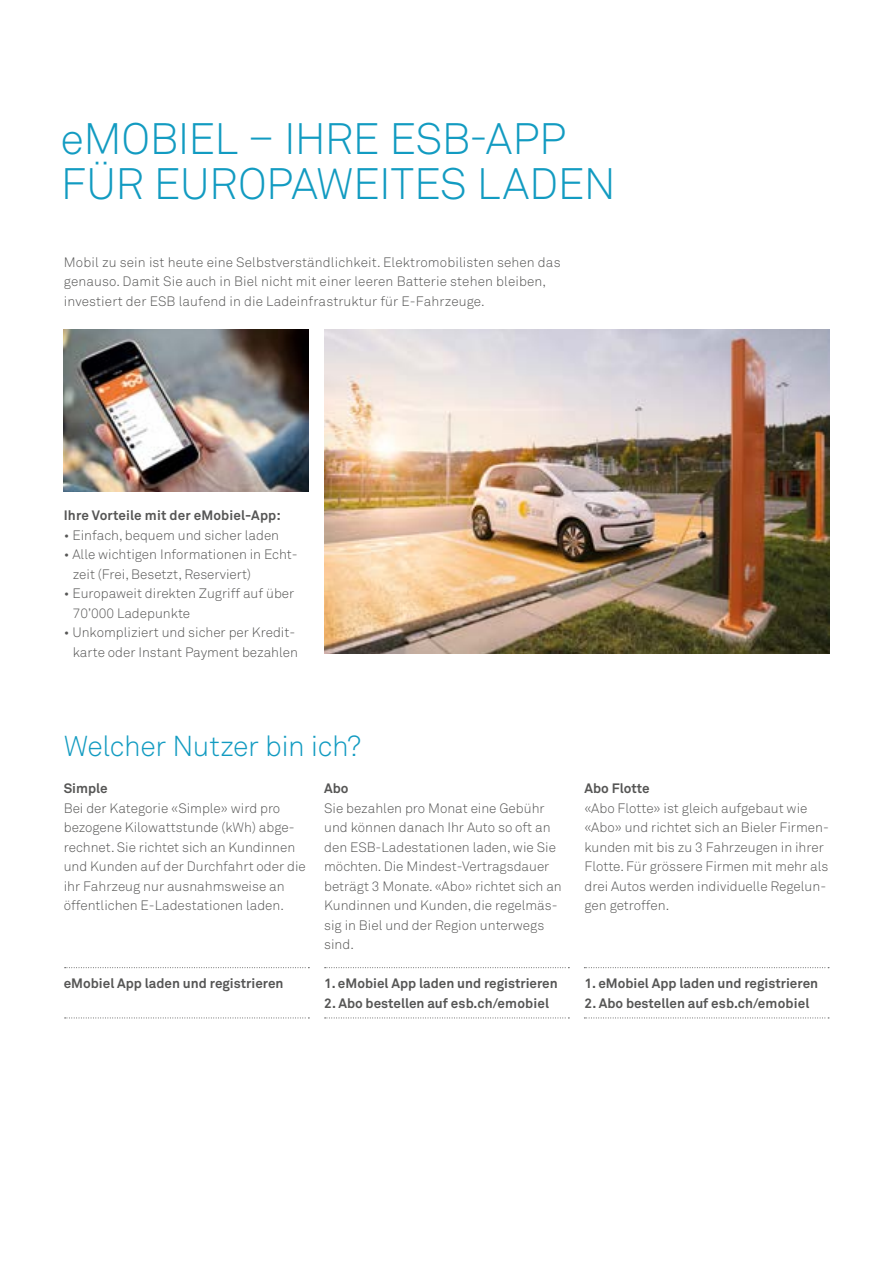
<style>
.page{position:relative;width:893px;height:1263px;background:#fff}
.page>*{position:absolute;margin:0;border:0;box-sizing:border-box;transform-origin:0 0}
.t1{font:300 43.5px/45px "Akkurat Pro";letter-spacing:-.01em;color:#129bc1}
.t2{font:300 28.5px "Akkurat Pro";letter-spacing:-.01em;color:#129bc1}
.t3{font:300 13.5px/19.5px "Akkurat Pro";color:#565655}
.t4{font:700 13.5px "Akkurat Pro";color:#565655}
</style>
<div class="page">
<img style="left:324px;top:329px;width:505px;height:324px">
<img style="left:64px;top:329px;width:245px;height:162px">
<svg style="left:65px;top:967px;width:244px;height:1px"></svg>
<svg style="left:65px;top:1017px;width:244px;height:1px"></svg>
<svg style="left:325px;top:967px;width:244px;height:1px"></svg>
<svg style="left:325px;top:1017px;width:244px;height:1px"></svg>
<svg style="left:584px;top:967px;width:245px;height:1px"></svg>
<svg style="left:584px;top:1017px;width:245px;height:1px"></svg>
<h1 class="t1" style="left:61px;top:117px;width:557px">eMOBIEL – IHRE ESB-APP<br>FÜR EUROPAWEITES LADEN</h1>
<p class="t3" style="left:64px;top:252px;width:498px">Mobil zu sein ist heute eine Selbstverständlichkeit. Elektromobilisten sehen das genauso. Damit Sie auch in Biel nicht mit einer leeren Batterie stehen bleiben, investiert der ESB laufend in die Ladeinfrastruktur für E-Fahrzeuge.</p>
<p class="t4" style="left:64px;top:507px;width:218px">Ihre Vorteile mit der eMobiel-App:</p>
<p class="t3" style="left:64px;top:525px;width:217px">• Einfach, bequem und sicher laden</p>
<p class="t3" style="left:73px;top:545px;width:226px;text-indent:-9px">• Alle wichtigen Informationen in Echt&shy;zeit (Frei, Besetzt, Reserviert)</p>
<p class="t3" style="left:73px;top:584px;width:223px;text-indent:-9px">• Europaweit direkten Zugriff auf über<br>70’000 Ladepunkte</p>
<p class="t3" style="left:64px;top:623px;width:236px;text-align:right">• Unkompliziert und sicher per Kredit&shy;karte oder Instant Payment bezahlen</p>
<h2 class="t2" style="left:64px;top:729px;width:299px">Welcher Nutzer bin ich?</h2>
<p class="t4" style="left:64px;top:780px;width:45px">Simple</p>
<p class="t3" style="left:64px;top:798px;width:244px">Bei der Kategorie «Simple» wird pro bezogene Kilowattstunde (kWh) abge&shy;rechnet. Sie richtet sich an Kundinnen und Kunden auf der Durchfahrt oder die ihr Fahrzeug nur ausnahmsweise an öffentlichen E-Ladestationen laden.</p>
<p class="t4" style="left:64px;top:975px;width:221px">eMobiel App laden und registrieren</p>
<p class="t4" style="left:324px;top:780px;width:26px">Abo</p>
<p class="t3" style="left:324px;top:798px;width:239px">Sie bezahlen pro Monat eine Gebühr und können danach Ihr Auto so oft an den ESB-Ladestationen laden, wie Sie möchten. Die Mindest-Vertragsdauer beträgt 3 Monate. «Abo» richtet sich an<br>Kundinnen und Kunden, die regelmäs&shy;sig in Biel und der Region unterwegs sind.</p>
<p class="t4" style="left:324px;top:975px;width:235px">1. eMobiel App laden und registrieren</p>
<p class="t4" style="left:324px;top:994px;width:226px">2. Abo bestellen auf esb.ch/emobiel</p>
<p class="t4" style="left:585px;top:780px;width:67px">Abo Flotte</p>
<p class="t3" style="left:585px;top:798px;width:246px">«Abo Flotte» ist gleich aufgebaut wie «Abo» und richtet sich an Bieler Firmen&shy;kunden mit bis zu 3 Fahrzeugen in ihrer Flotte. Für grössere Firmen mit mehr als drei Autos werden individuelle Regelun&shy;gen getroffen.</p>
<p class="t4" style="left:585px;top:975px;width:235px">1. eMobiel App laden und registrieren</p>
<p class="t4" style="left:585px;top:994px;width:226px">2. Abo bestellen auf esb.ch/emobiel</p>
</div>
